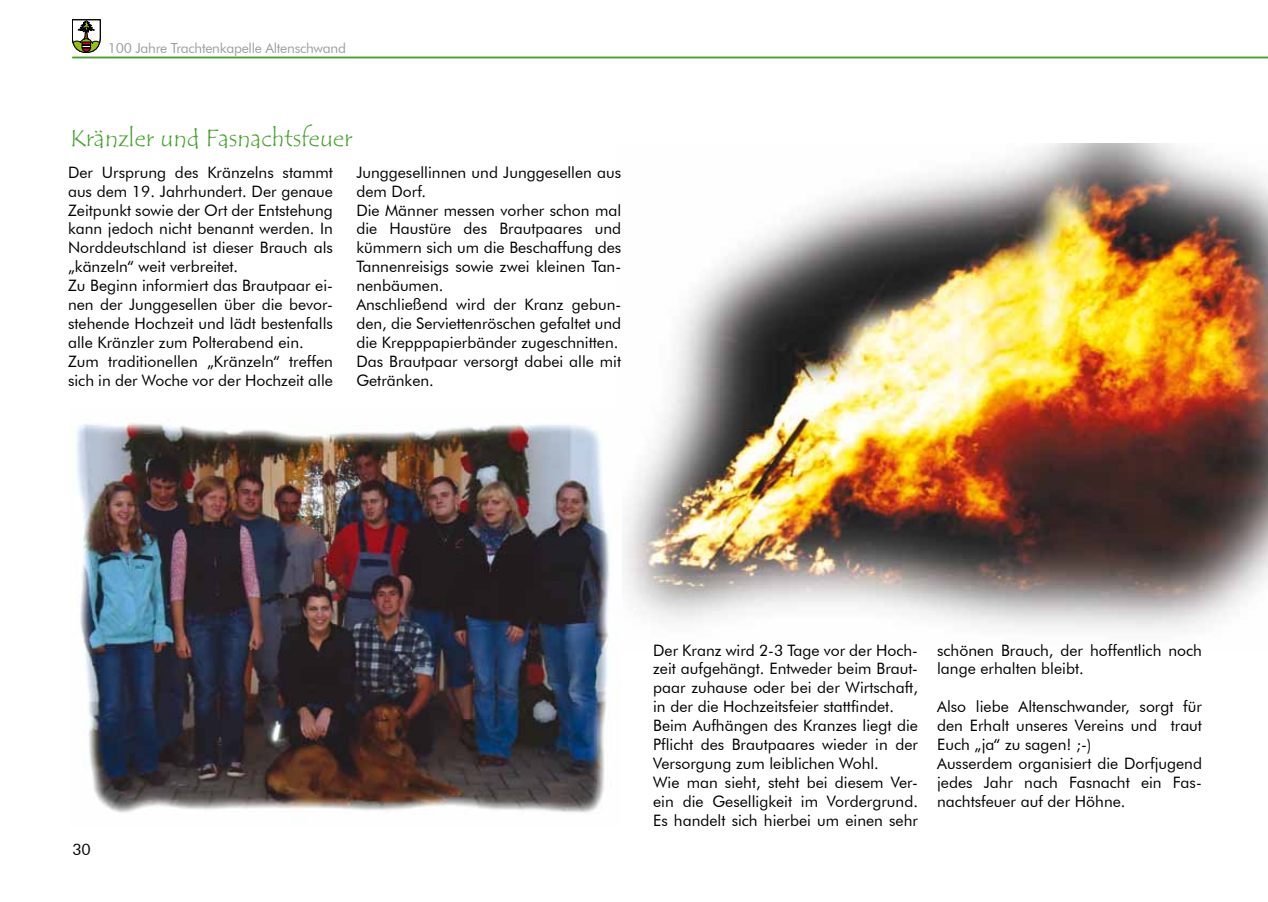
<style>
.page{position:relative;width:1268px;height:902px;background:#fff}
.page>*{position:absolute;margin:0;border:0;box-sizing:border-box;transform-origin:0 0}
.t1{font:24px "Tempus Sans ITC";color:#44a12b}
.t2{font:15.75px/18.9px "Futura BT";color:#000}
.t3{font:13.95px "Futura BT";letter-spacing:-.02em;color:#9c9e9f}
</style>
<div class="page">
<svg style="left:72px;top:20px;width:28px;height:33px"></svg>
<hr style="left:72px;top:57px;width:1195px;height:1px;background:#44a12b">
<img style="left:624px;top:144px;width:643px;height:485px">
<img style="left:76px;top:423px;width:534px;height:390px">
<p class="t3" style="left:108px;top:39px;width:240px">100 Jahre Trachtenkapelle Altenschwand</p>
<h1 class="t1" style="left:70px;top:123px;width:284px">Kränzler und Fasnachtsfeuer</h1>
<p class="t2" style="left:68px;top:162px;width:266px">Der Ursprung des Kränzelns stammt aus dem 19. Jahrhundert. Der genaue Zeitpunkt sowie der Ort der Entstehung kann jedoch nicht benannt werden. In Norddeutschland ist dieser Brauch als „känzeln“ weit verbreitet.<br>Zu Beginn informiert das Brautpaar ei&shy;nen der Junggesellen über die bevor&shy;stehende Hochzeit und lädt bestenfalls alle Kränzler zum Polterabend ein.<br>Zum traditionellen „Kränzeln“ treffen sich in der Woche vor der Hochzeit alle</p>
<p class="t2" style="left:356px;top:162px;width:266px">Junggesellinnen und Junggesellen aus dem Dorf.<br>Die Männer messen vorher schon mal die Haustüre des Brautpaares und kümmern sich um die Beschaffung des<br>Tannenreisigs sowie zwei kleinen Tan&shy;nenbäumen.<br>Anschließend wird der Kranz gebun&shy;den, die Serviettenröschen gefaltet und die Krepppapierbänder zugeschnitten.<br>Das Brautpaar versorgt dabei alle mit<br>Getränken.</p>
<p class="t2" style="left:72px;top:840px;width:20px">30</p>
<p class="t2" style="left:653px;top:640px;width:266px">Der Kranz wird 2-3 Tage vor der Hoch&shy;zeit aufgehängt. Entweder beim Braut&shy;paar zuhause oder bei der Wirtschaft, in der die Hochzeitsfeier stattfindet.<br>Beim Aufhängen des Kranzes liegt die Pflicht des Brautpaares wieder in der Versorgung zum leiblichen Wohl.<br>Wie man sieht, steht bei diesem Ver&shy;ein die Geselligkeit im Vordergrund.<br>Es handelt sich hierbei um einen sehr</p>
<p class="t2" style="left:936px;top:640px;width:266px">schönen Brauch, der hoffentlich noch lange erhalten bleibt.</p>
<p class="t2" style="left:936px;top:697px;width:266px">Also liebe Altenschwander, sorgt für den Erhalt unseres Vereins und traut<br>Euch „ja“ zu sagen! ;-)<br>Ausserdem organisiert die Dorfjugend jedes Jahr nach Fasnacht ein Fas&shy;nachtsfeuer auf der Höhne.</p>
</div>
